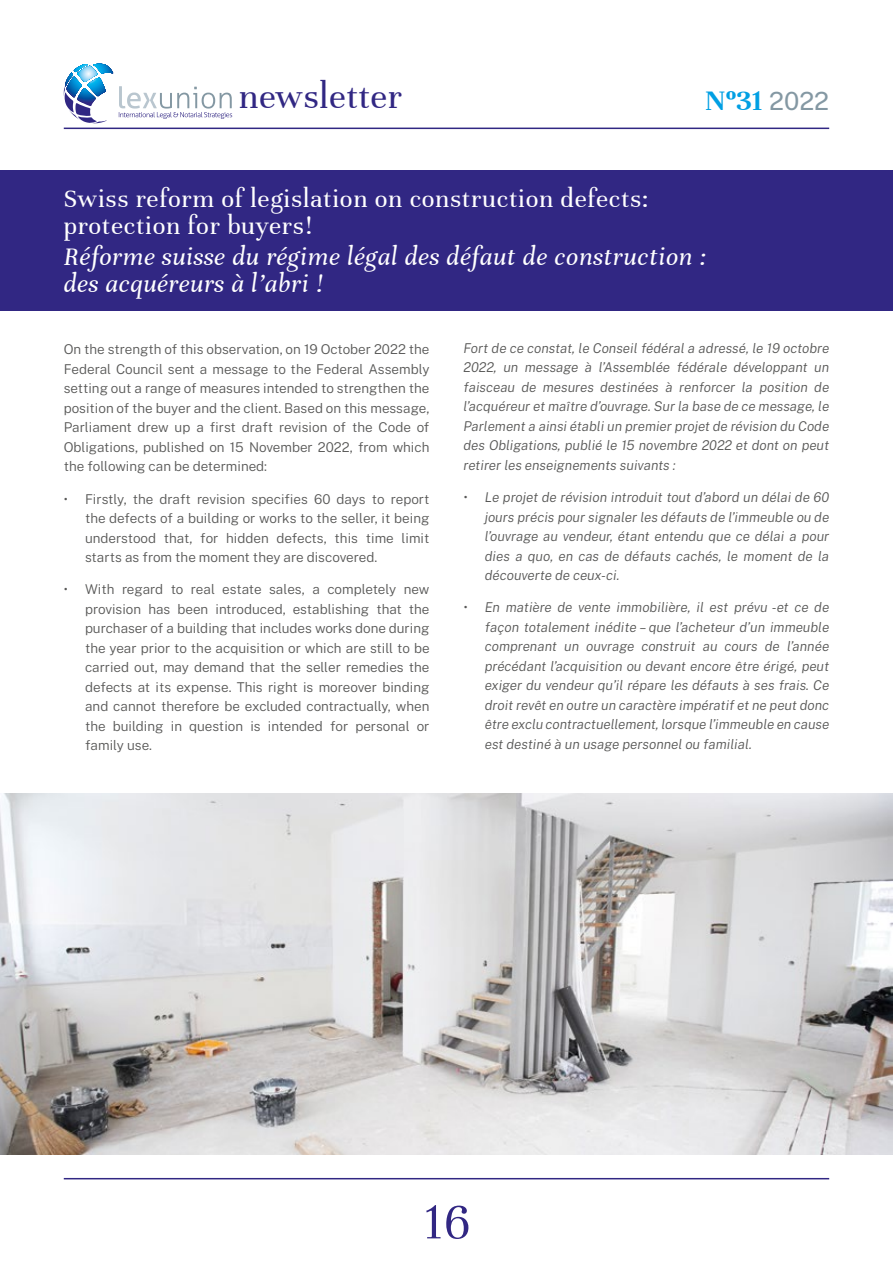
<style>
.page{position:relative;width:893px;height:1263px;background:#fff}
.page>*{position:absolute;margin:0;border:0;box-sizing:border-box;transform-origin:0 0}
.t1{font:54px "Unna";color:#312783}
.t2{font:37.5px "Unna";letter-spacing:.01em;color:#312783}
.t3{font:700 30.3px "Unna";color:#009fe3}
.t4{font:italic 27px/27px "Unna";letter-spacing:.025em;color:#fff}
.t5{font:27px/27px "Unna";letter-spacing:.025em;color:#fff}
.t6{font:italic 100 13.5px/19.5px "Public Sans";color:#575756;text-align:justify}
.t7{font:100 13.5px/19.5px "Public Sans";color:#575756;text-align:justify}
.s1{font-family:"Public Sans";font-weight:100;font-size:25.05px;color:#8498a3}
</style>
<div class="page">
<hr style="left:64px;top:128px;width:765px;height:1px;background:#312783">
<hr style="left:64px;top:1178px;width:765px;height:1px;background:#312783">
<svg style="left:119px;top:86px;width:113px;height:33px"></svg>
<svg style="left:64px;top:64px;width:49px;height:34px"></svg>
<div style="left:0;top:170px;width:893px;height:140px;background:#312783"></div>
<img style="left:0;top:793px;width:893px;height:361px">
<h2 class="t2" style="left:239px;top:75px;width:165px">newsletter</h2>
<h3 class="t3" style="left:705px;top:83px;width:125px">Nº31 <span class="s1">2022</span></h3>
<h3 class="t5" style="left:64px;top:185px;width:586px">Swiss reform of legislation on construction defects: protection for buyers!</h3>
<h3 class="t4" style="left:64px;top:243px;width:644px">Réforme suisse du régime légal des défaut de construction : des acquéreurs à l’abri !</h3>
<p class="t7" style="left:64px;top:339px;width:367px">On the strength of this observation, on 19 October 2022 the Federal Council sent a message to the Federal Assembly setting out a range of measures intended to strengthen the position of the buyer and the client. Based on this message, Parliament drew up a first draft revision of the Code of Obligations, published on 15 November 2022, from which the following can be determined:</p>
<p class="t7" style="left:85px;top:488px;width:346px;text-indent:-21px">• Firstly, the draft revision specifies 60 days to report the defects of a building or works to the seller, it being understood that, for hidden defects, this time limit starts as from the moment they are discovered.</p>
<p class="t7" style="left:85px;top:579px;width:346px;text-indent:-21px">• With regard to real estate sales, a completely new provision has been introduced, establishing that the purchaser of a building that includes works done during the year prior to the acquisition or which are still to be carried out, may demand that the seller remedies the defects at its expense. This right is moreover binding and cannot therefore be excluded contractually, when the building in question is intended for personal or family use.</p>
<p class="t6" style="left:463px;top:338px;width:367px">Fort de ce constat, le Conseil fédéral a adressé, le 19 octobre 2022, un message à l’Assemblée fédérale développant un faisceau de mesures destinées à renforcer la position de l’acquéreur et maître d’ouvrage. Sur la base de ce message, le Parlement a ainsi établi un premier projet de révision du Code des Obligations, publié le 15 novembre 2022 et dont on peut retirer les enseignements suivants :</p>
<p class="t6" style="left:485px;top:487px;width:346px;text-indent:-21px">• Le projet de révision introduit tout d’abord un délai de 60 jours précis pour signaler les défauts de l’immeuble ou de l’ouvrage au vendeur, étant entendu que ce délai a pour dies a quo, en cas de défauts cachés, le moment de la découverte de ceux-ci.</p>
<p class="t6" style="left:485px;top:597px;width:346px;text-indent:-21px">• En matière de vente immobilière, il est prévu -et ce de façon totalement inédite – que l’acheteur d’un immeuble comprenant un ouvrage construit au cours de l’année précédant l’acquisition ou devant encore être érigé, peut exiger du vendeur qu’il répare les défauts à ses frais. Ce droit revêt en outre un caractère impératif et ne peut donc être exclu contractuellement, lorsque l’immeuble en cause est destiné à un usage personnel ou familial.</p>
<h1 class="t1" style="left:423px;top:1191px;width:49px">16</h1>
</div>
